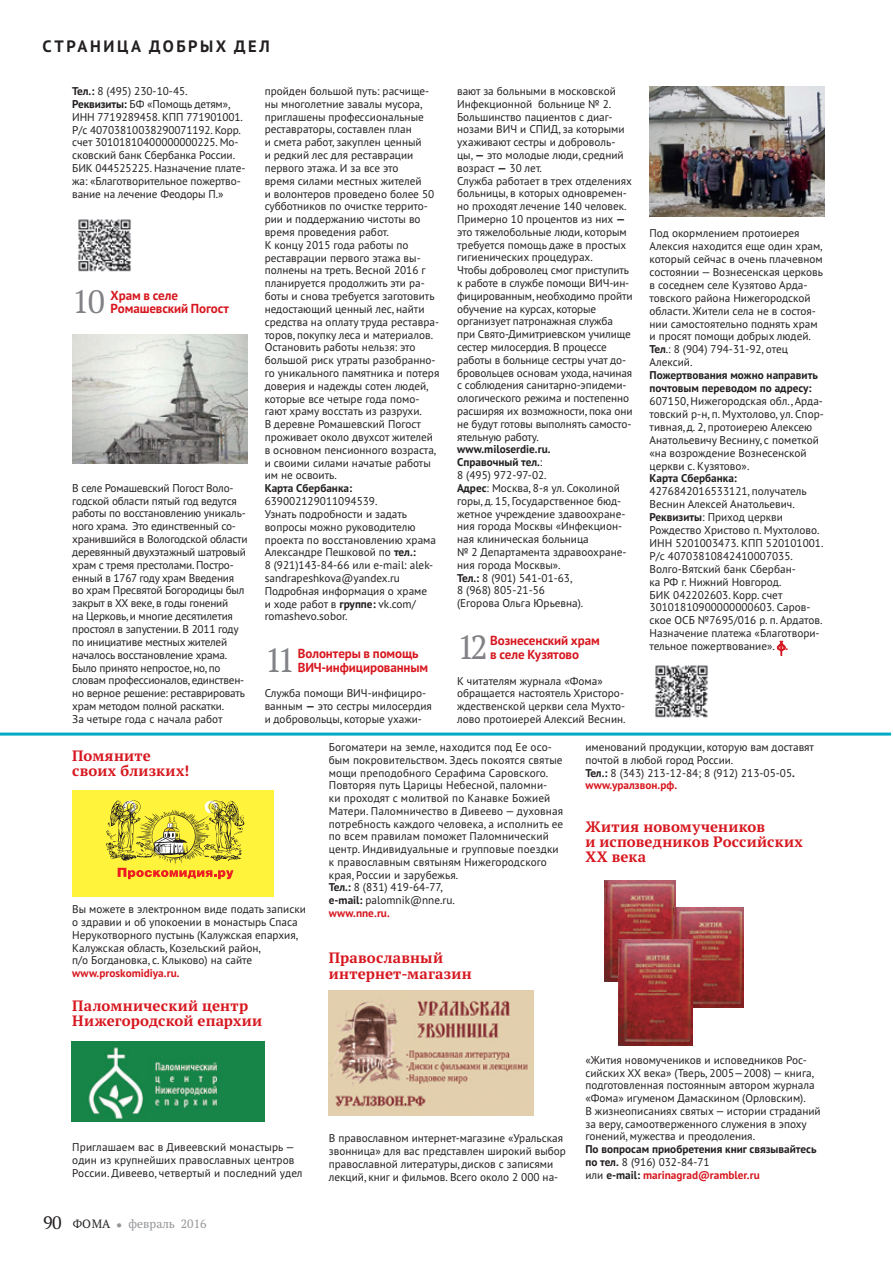
<style>
.page{position:relative;width:893px;height:1263px;background:#fff}
.page>*{position:absolute;margin:0;border:0;box-sizing:border-box;transform-origin:0 0}
.t1{font:33.45px "PT Serif";color:#808285}
.t2{font:32.4px "PT Serif";color:#808285}
.t3{font:700 16.5px "PT Sans";letter-spacing:.15em;color:#231f20}
.t4{font:700 15px/15px "PT Serif";letter-spacing:.015em;color:#d7171f}
.t5{font:700 13.05px/13.5px "PT Sans";letter-spacing:-.01em;color:#d7171f}
.t6{font:12px "PT Serif";color:#939598}
.t7{font:11.25px/12.8px "PT Sans";color:#231f20}
.t8{font:11.25px/12.9px "PT Sans";letter-spacing:-.02em;color:#231f20}
.t9{font:700 11.25px/12.8px "PT Sans";color:#231f20}
.t10{font:700 11.25px "PT Sans";color:#d7171f}
.s1{font-weight:700}
.s2{font-family:"Evangelie";font-size:13.5px;color:#d7171f}
.s3{font-size:18px;color:#231f20}
.s4{color:#231f20}
.s5{font-size:15px}
.s6{font-weight:700;color:#d7171f}
.s7{font-weight:400}
.s8{color:#d7171f}
</style>
<div class="page">
<img style="left:78px;top:219px;width:53px;height:53px">
<svg style="left:777px;top:640px;width:9px;height:16px"></svg>
<img style="left:655px;top:665px;width:53px;height:53px">
<hr style="left:0;top:732px;width:891px;height:3px;background:#00abc3">
<img style="left:72px;top:335px;width:176px;height:128px">
<img style="left:649px;top:87px;width:176px;height:129px">
<div style="left:72px;top:790px;width:202px;height:106px;background:#fff33c"></div>
<svg style="left:106px;top:800px;width:139px;height:79px"></svg>
<img style="left:329px;top:990px;width:204px;height:125px">
<img style="left:605px;top:880px;width:70px;height:101px">
<img style="left:673px;top:907px;width:70px;height:101px">
<img style="left:618px;top:939px;width:75px;height:107px">
<img style="left:71px;top:1042px;width:194px;height:79px">
<h3 class="t3" style="left:42px;top:35px;width:229px">СТРАНИЦА ДОБРЫХ ДЕЛ</h3>
<p class="t7" style="left:72px;top:84px;width:175px"><span class="s1">Тел.:</span> 8 (495) 230-10-45.<br><span class="s1">Реквизиты:</span> БФ «Помощь детям»,<br>ИНН 7719289458. КПП 771901001.<br>Р/с 40703810038290071192. Корр. счет 30101810400000000225. Мо&shy;сковский банк Сбербанка России.<br>БИК 044525225. Назначение плате&shy;жа: «Благотворительное пожертво&shy;вание на лечение Феодоры П.»</p>
<h2 class="t2" style="left:72px;top:281px;width:34px">10</h2>
<p class="t5" style="left:111px;top:289px;width:120px;line-height:12.8px">Храм в селе<br>Ромашевский Погост</p>
<p class="t8" style="left:72px;top:481px;width:177px">В селе Ромашевский Погост Воло&shy;годской области пятый год ведутся работы по восстановлению уникаль&shy;ного храма. Это единственный со&shy;хранившийся в Вологодской области деревянный двухэтажный шатровый храм с тремя престолами. Постро&shy;енный в 1767 году храм Введения во храм Пресвятой Богородицы был закрыт в ХХ веке, в годы гонений<br>на Церковь, и многие десятилетия простоял в запустении. В 2011 году по инициативе местных жителей началось восстановление храма.<br>Было принято непростое, но, по словам профессионалов, единствен&shy;но верное решение: реставрировать храм методом полной раскатки.<br>За четыре года с начала работ</p>
<p class="t7" style="left:265px;top:84px;width:176px">пройден большой путь: расчище&shy;ны многолетние завалы мусора, приглашены профессиональные реставраторы, составлен план<br>и смета работ, закуплен ценный<br>и редкий лес для реставрации первого этажа. И за все это<br>время силами местных жителей<br>и волонтеров проведено более 50 субботников по очистке террито&shy;рии и поддержанию чистоты во время проведения работ.<br>К концу 2015 года работы по реставрации первого этажа вы&shy;полнены на треть. Весной 2016 г планируется продолжить эти ра&shy;боты и снова требуется заготовить недостающий ценный лес, найти средства на оплату труда реставра&shy;торов, покупку леса и материалов.<br>Остановить работы нельзя: это большой риск утраты разобранно&shy;го уникального памятника и потеря доверия и надежды сотен людей, которые все четыре года помо&shy;гают храму восстать из разрухи.<br>В деревне Ромашевский Погост проживает около двухсот жителей в основном пенсионного возраста, и своими силами начатые работы им не освоить.</p>
<p class="t9" style="left:265px;top:482px;width:89px">Карта Сбербанка:</p>
<p class="t7" style="left:265px;top:494px;width:173px">639002129011094539.<br>Узнать подробности и задать вопросы можно руководителю проекта по восстановлению храма<br>Александре Пешковой по <span class="s1">тел.:<br></span>8 (921)143-84-66 или e-mail: alek&shy;sandrapeshkova@yandex.ru<br>Подробная информация о храме и ходе работ в <span class="s1">группе:</span> vk.com/ romashevo.sobor.</p>
<h1 class="t1" style="left:265px;top:638px;width:32px">11</h1>
<p class="t5" style="left:298px;top:646px;width:132px">Волонтеры в помощь<br>ВИЧ-инфицированным</p>
<p class="t7" style="left:265px;top:687px;width:169px">Служба помощи ВИЧ-инфициро&shy;ванным <span class="s1">—</span> это сестры милосердия и добровольцы, которые ухажи-</p>
<p class="t7" style="left:457px;top:84px;width:177px">вают за больными в московской<br>Инфекционной больнице № 2.<br>Большинство пациентов с диаг&shy;нозами ВИЧ и СПИД, за которыми ухаживают сестры и доброволь&shy;цы, <span class="s1">—</span> это молодые люди, средний возраст <span class="s1">—</span> 30 лет.<br>Служба работает в трех отделениях больницы, в которых одновремен&shy;но проходят лечение 140 человек.<br>Примерно 10 процентов из них <span class="s1">— </span>это тяжелобольные люди, которым требуется помощь даже в простых гигиенических процедурах.<br>Чтобы доброволец смог приступить к работе в службе помощи ВИЧ-ин&shy;фицированным, необходимо пройти обучение на курсах, которые организует патронажная служба при Свято-Димитриевском училище сестер милосердия. В процессе работы в больнице сестры учат до&shy;бровольцев основам ухода, начиная с соблюдения санитарно-эпидеми&shy;ологического режима и постепенно расширяя их возможности, пока они не будут готовы выполнять самосто&shy;ятельную работу.</p>
<p class="t7" style="left:457px;top:443px;width:171px"><span class="s1">www.miloserdie.ru.<br>Справочный тел.</span>:<br>8 (495) 972-97-02.<br><span class="s1">Адрес</span>: Москва, 8-я ул. Соколиной горы, д. 15, Государственное бюд&shy;жетное учреждение здавоохране&shy;ния города Москвы «Инфекцион&shy;ная клиническая больница<br>№ 2 Департамента здравоохране&shy;ния города Москвы».<br><span class="s1">Тел.:</span> 8 (901) 541-01-63,<br>8 (968) 805-21-56<br>(Егорова Ольга Юрьевна).</p>
<h1 class="t1" style="left:457px;top:625px;width:32px">12</h1>
<p class="t5" style="left:490px;top:634px;width:111px">Вознесенский храм в селе Кузятово</p>
<p class="t7" style="left:457px;top:674px;width:170px">К читателям журнала «Фома» обращается настоятель Христоро&shy;ждественской церкви села Мухто&shy;лово протоиерей Алексий Веснин.</p>
<p class="t7" style="left:649px;top:227px;width:175px">Под окормлением протоиерея<br>Алексия находится еще один храм, который сейчас в очень плачевном состоянии — Вознесенская церковь в соседнем селе Кузятово Арда&shy;товского района Нижегородской области. Жители села не в состоя&shy;нии самостоятельно поднять храм и просят помощи добрых людей.<br><span class="s1">Тел</span>.: 8 (904) 794-31-92, отец<br>Алексий.</p>
<p class="t9" style="left:649px;top:369px;width:170px">Пожертвования можно направить почтовым переводом по адресу:</p>
<p class="t7" style="left:649px;top:394px;width:176px">607150, Нижегородская обл., Арда&shy;товский р-н, п. Мухтолово, ул. Спор&shy;тивная, д. 2, протоиерею Алексею<br>Анатольевичу Веснину, с пометкой «на возрождение Вознесенской церкви с. Кузятово».</p>
<p class="t9" style="left:649px;top:472px;width:89px">Карта Сбербанка:</p>
<p class="t7" style="left:649px;top:485px;width:175px">4276842016533121, получатель<br>Веснин Алексей Анатольевич.<br><span class="s1">Реквизиты</span>: Приход церкви<br>Рождество Христово п. Мухтолово.<br>ИНН 5201003473. КПП 520101001.<br>Р/с 40703810842410007035.<br>Волго-Вятский банк Сбербан-<br>ка РФ г. Нижний Новгород.<br>БИК 042202603. Корр. счет<br>30101810900000000603. Саров&shy;ское ОСБ №7695/016 р. п. Ардатов.<br>Назначение платежа «Благотвори&shy;тельное пожертвование». <span class="s2">ф.</span></p>
<h3 class="t4" style="left:72px;top:747px;width:119px">Помяните своих близких!</h3>
<p class="t7" style="left:72px;top:903px;width:235px">Вы можете в электронном виде подать записки о здравии и об упокоении в монастырь Спаса Нерукотворного пустынь (Калужская епархия, Калужская область, Козельский район,<br>п/о Богдановка, с. Клыково) на сайте</p>
<p class="t10" style="left:72px;top:966px;width:109px">www.proskomidiya.ru.</p>
<h3 class="t4" style="left:72px;top:998px;width:191px">Паломнический центр<br>Нижегородской епархии</h3>
<p class="t7" style="left:72px;top:1141px;width:232px">Приглашаем вас в Дивеевский монастырь — один из крупнейших православных центров<br>России. Дивеево, четвертый и последний удел</p>
<p class="t6" style="left:43px;top:1216px;width:165px"><span class="s3">90</span> <span class="s4">ФОМА</span> <span class="s5">•</span> февраль 2016</p>
<p class="t7" style="left:329px;top:740px;width:236px">Богоматери на земле, находится под Ее осо&shy;бым покровительством. Здесь покоятся святые мощи преподобного Серафима Саровского.<br>Повторяя путь Царицы Небесной, паломни-<br>ки проходят с молитвой по Канавке Божией Матери. Паломничество в Дивеево — духовная потребность каждого человека, а исполнить ее по всем правилам поможет Паломнический центр. Индивидуальные и групповые поездки к православным святыням Нижегородского края, России и зарубежья.<br><span class="s1">Тел.:</span> 8 (831) 419-64-77,<br><span class="s1">e-mail</span><span class="s1">:</span> palomnik@nne.ru.<br><span class="s6">www.nne.ru.</span></p>
<h3 class="t4" style="left:329px;top:949px;width:144px;line-height:16px">Православный интернет-магазин</h3>
<p class="t7" style="left:585px;top:740px;width:230px">именований продукции, которую вам доставят почтой в любой город России.<br><span class="s1">Тел.:</span> 8 (343) 213-12-84; 8 (912) 213-05-05<span class="s1">. </span><span class="s6">www.уралзвон.рф.</span></p>
<h3 class="t4" style="left:585px;top:819px;width:219px">Жития новомучеников<br>и исповедников Российских<br>ХХ века</h3>
<p class="t7" style="left:329px;top:1132px;width:239px">В православном интернет-магазине «Уральская звонница» для вас представлен широкий выбор православной литературы, дисков с записями лекций, книг и фильмов. Всего около 2 000 на-</p>
<p class="t7" style="left:585px;top:1053px;width:237px">«Жития новомучеников и исповедников Рос&shy;сийских ХХ века» (Тверь, 2005—2008) — книга, подготовленная постоянным автором журнала «Фома» игуменом Дамаскином (Орловским).<br>В жизнеописаниях святых — истории страданий за веру, самоотверженного служения в эпоху гонений, мужества и преодоления.</p>
<p class="t9" style="left:585px;top:1142px;width:233px">По вопросам приобретения книг связывайтесь по тел. <span class="s7">8 (916) 032-84-71<br>или</span> e-mail: <span class="s8">marinagrad@rambler.ru</span></p>
</div>
